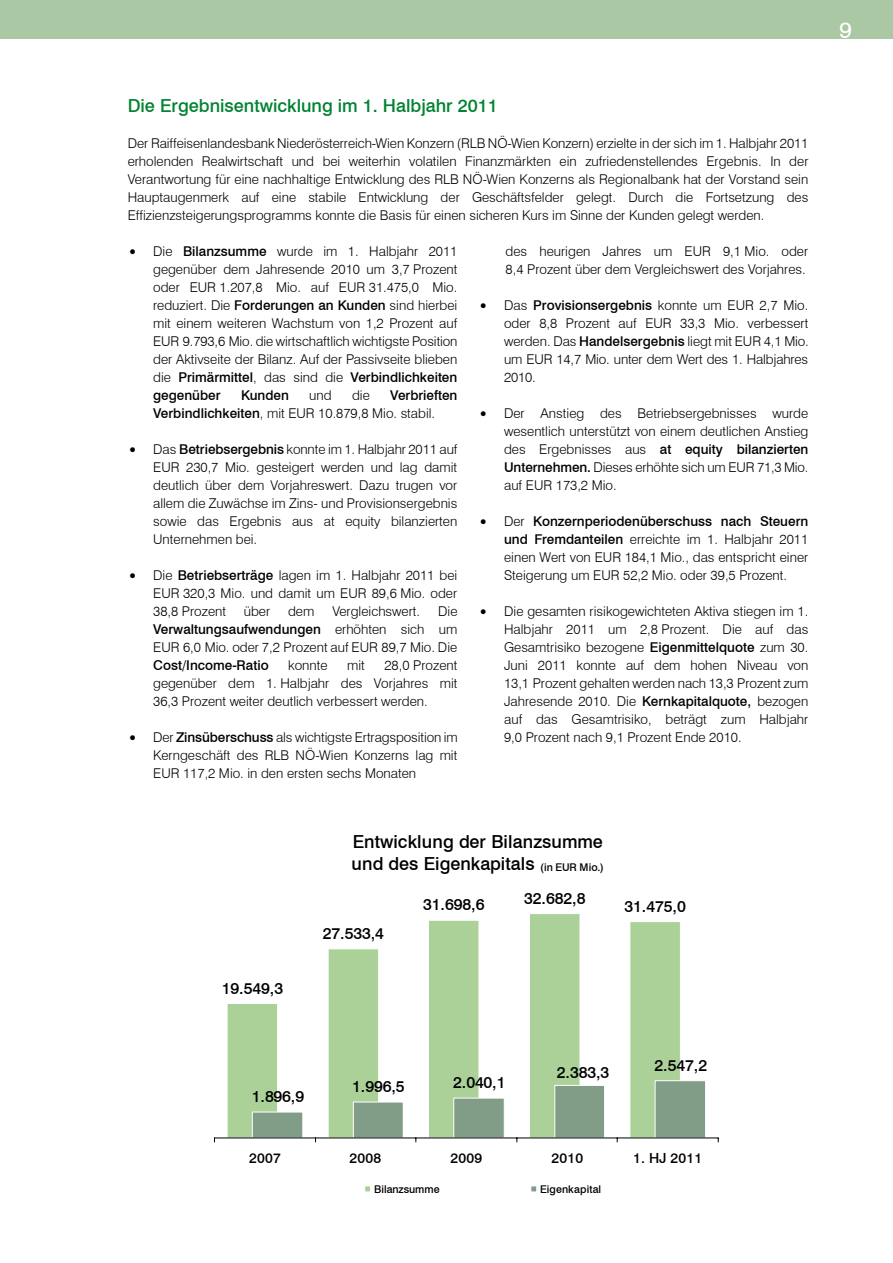
<style>
.page{position:relative;width:893px;height:1263px;background:#fff}
.page>*{position:absolute;margin:0;border:0;box-sizing:border-box;transform-origin:0 0}
.t1{font:22.5px "Swis 721 BT";color:#fff}
.t2{font:18px/22.6px "Swis 721 Md BT";color:#000}
.t3{font:18px "Swis 721 Md BT";color:#008231}
.t4{font:16.05px "Swis 721 Md BT";letter-spacing:-.015em;color:#000}
.t5{font:13.95px "Swis 721 Md BT";letter-spacing:.015em;color:#000}
.t6{font:13.5px/18px "Swis 721 Lt BT";color:#000;text-align:justify}
.t7{font:13.5px/18px "Swis 721 Md BT";color:#000}
.t8{font:10.65px "Swis 721 Md BT";letter-spacing:.005em;color:#000}
.s1{font-size:16.5px}
.s2{font-family:"Swis 721 Md BT"}
.s3{font-family:"Swis 721 Lt BT"}
.s4{font-size:10.65px}
</style>
<div class="page">
<div style="left:0;top:0;width:892px;height:38px;background:#abc8a4"></div>
<div style="left:227px;top:1003px;width:51px;height:135px;background:#abd198;border:1px solid #fff"></div>
<div style="left:328px;top:949px;width:51px;height:189px;background:#abd198;border:1px solid #fff"></div>
<div style="left:428px;top:920px;width:51px;height:218px;background:#abd198;border:1px solid #fff"></div>
<div style="left:529px;top:913px;width:51px;height:225px;background:#abd198;border:1px solid #fff"></div>
<div style="left:629px;top:921px;width:51px;height:217px;background:#abd198;border:1px solid #fff"></div>
<div style="left:252px;top:1112px;width:51px;height:26px;background:#829d87;border:1px solid #fff"></div>
<div style="left:353px;top:1102px;width:50px;height:36px;background:#829d87;border:1px solid #fff"></div>
<div style="left:453px;top:1098px;width:51px;height:40px;background:#829d87;border:1px solid #fff"></div>
<div style="left:554px;top:1085px;width:51px;height:53px;background:#829d87;border:1px solid #fff"></div>
<div style="left:654px;top:1080px;width:52px;height:58px;background:#829d87;border:1px solid #fff"></div>
<hr style="left:214px;top:1138px;width:504px;height:1px;background:#000">
<svg style="left:365px;top:1186px;width:5px;height:6px"></svg>
<svg style="left:531px;top:1186px;width:6px;height:6px"></svg>
<p class="t3" style="left:128px;top:95px;width:371px">Die Ergebnisentwicklung im 1. Halbjahr 2011</p>
<p class="t6" style="left:128px;top:134px;width:682px">Der Raiffeisenlandesbank Niederösterreich-Wien Konzern (RLB NÖ-Wien Konzern) erzielte in der sich im 1. Halbjahr 2011 erholenden Realwirtschaft und bei weiterhin volatilen Finanzmärkten ein zufriedenstellendes Ergebnis. In der Verantwortung für eine nachhaltige Entwicklung des RLB NÖ-Wien Konzerns als Regionalbank hat der Vorstand sein Hauptaugenmerk auf eine stabile Entwicklung der Geschäftsfelder gelegt. Durch die Fortsetzung des Effizienzsteigerungsprogramms konnte die Basis für einen sicheren Kurs im Sinne der Kunden gelegt werden.</p>
<p class="t6" style="left:153px;top:242px;width:306px;text-indent:-25px"><span class="s1">•</span> Die <span class="s2">Bilanzsumme</span> wurde im 1. Halbjahr 2011 gegenüber dem Jahresende 2010 um 3,7 Prozent oder EUR 1.207,8 Mio. auf EUR 31.475,0 Mio. reduziert. Die <span class="s2">Forderungen an Kunden</span> sind hierbei mit einem weiteren Wachstum von 1,2 Prozent auf EUR 9.793,6 Mio. die wirtschaftlich wichtigste Position der Aktivseite der Bilanz. Auf der Passivseite blieben die <span class="s2">Primärmittel</span>, das sind die <span class="s2">Verbindlichkeiten gegenüber</span></p>
<p class="t6" style="left:505px;top:242px;width:304px">des heurigen Jahres um EUR 9,1 Mio. oder<br>8,4 Prozent über dem Vergleichswert des Vorjahres.</p>
<p class="t6" style="left:504px;top:296px;width:306px;text-indent:-25px"><span class="s1">•</span> Das <span class="s2">Provisionsergebnis</span> konnte um EUR 2,7 Mio. oder 8,8 Prozent auf EUR 33,3 Mio. verbessert werden. Das <span class="s2">Handelsergebnis</span> liegt mit EUR 4,1 Mio. um EUR 14,7 Mio. unter dem Wert des 1. Halbjahres 2010.</p>
<p class="t6" style="left:504px;top:404px;width:306px;text-indent:-25px"><span class="s1">•</span> Der Anstieg des Betriebsergebnisses wurde wesentlich unterstützt von einem deutlichen Anstieg des Ergebnisses aus <span class="s2">at equity bilanzierten Unternehmen.</span> Dieses erhöhte sich um EUR 71,3 Mio. auf EUR 173,2 Mio.</p>
<p class="t6" style="left:504px;top:512px;width:306px;text-indent:-25px"><span class="s1">•</span> Der <span class="s2">Konzernperiodenüberschuss nach Steuern und Fremdanteilen</span> erreichte im 1. Halbjahr 2011 einen Wert von EUR 184,1 Mio., das entspricht einer Steigerung um EUR 52,2 Mio. oder 39,5 Prozent.</p>
<p class="t6" style="left:504px;top:602px;width:306px;text-indent:-25px"><span class="s1">•</span> Die gesamten risikogewichteten Aktiva stiegen im 1.<br>Halbjahr 2011 um 2,8 Prozent. Die auf das Gesamtrisiko bezogene <span class="s2">Eigenmittelquote</span> zum 30.<br>Juni 2011 konnte auf dem hohen Niveau von 13,1 Prozent gehalten werden nach 13,3 Prozent zum Jahresende 2010. Die <span class="s2">Kernkapitalquote,</span> bezogen auf das Gesamtrisiko, beträgt zum Halbjahr 9,0 Prozent nach 9,1 Prozent Ende 2010.</p>
<p class="t7" style="left:153px;top:386px;width:306px;text-indent:237px">Verbrieften<br>Verbindlichkeiten<span class="s3">, mit EUR 10.879,8 Mio. stabil.</span></p>
<p class="t6" style="left:153px;top:440px;width:306px;text-indent:-25px"><span class="s1">•</span> Das <span class="s2">Betriebsergebnis</span> konnte im 1. Halbjahr 2011 auf EUR 230,7 Mio. gesteigert werden und lag damit deutlich über dem Vorjahreswert. Dazu trugen vor allem die Zuwächse im Zins- und Provisionsergebnis sowie das Ergebnis aus at equity bilanzierten Unternehmen bei.</p>
<p class="t6" style="left:153px;top:566px;width:306px;text-indent:-25px"><span class="s1">•</span> Die <span class="s2">Betriebserträge</span> lagen im 1. Halbjahr 2011 bei EUR 320,3 Mio. und damit um EUR 89,6 Mio. oder 38,8 Prozent</p>
<p class="t7" style="left:241px;top:386px;width:49px">Kunden</p>
<p class="t6" style="left:309px;top:386px;width:24px">und</p>
<p class="t6" style="left:352px;top:386px;width:19px">die</p>
<p class="t6" style="left:153px;top:602px;width:306px;text-indent:285px">Die <span class="s2">Verwaltungsaufwendungen</span> erhöhten sich um EUR 6,0 Mio. oder 7,2 Prozent auf EUR 89,7 Mio. Die <span class="s2">Cost/Income-Ratio</span></p>
<p class="t6" style="left:244px;top:602px;width:28px">über</p>
<p class="t6" style="left:288px;top:602px;width:28px">dem</p>
<p class="t6" style="left:332px;top:602px;width:89px">Vergleichswert.</p>
<p class="t6" style="left:153px;top:656px;width:306px;text-indent:231px">28,0 Prozent gegenüber dem 1. Halbjahr des Vorjahres mit 36,3 Prozent weiter deutlich verbessert werden.</p>
<p class="t6" style="left:153px;top:728px;width:306px;text-indent:-25px"><span class="s1">•</span> Der <span class="s2">Zinsüberschuss</span> als wichtigste Ertragsposition im Kerngeschäft des RLB NÖ-Wien Konzerns lag mit EUR 117,2 Mio. in den ersten sechs Monaten</p>
<p class="t6" style="left:288px;top:656px;width:41px">konnte</p>
<p class="t6" style="left:347px;top:656px;width:19px">mit</p>
<p class="t4" style="left:222px;top:978px;width:63px">19.549,3</p>
<p class="t2" style="left:351px;top:830px;width:254px">Entwicklung der Bilanzsumme und des Eigenkapitals <span class="s4">(in EUR Mio.)</span></p>
<p class="t4" style="left:323px;top:924px;width:63px">27.533,4</p>
<p class="t4" style="left:423px;top:895px;width:63px">31.698,6</p>
<p class="t4" style="left:524px;top:888px;width:63px">32.682,8</p>
<p class="t4" style="left:624px;top:896px;width:63px">31.475,0</p>
<p class="t4" style="left:252px;top:1087px;width:54px">1.896,9</p>
<p class="t4" style="left:352px;top:1077px;width:54px">1.996,5</p>
<p class="t4" style="left:453px;top:1073px;width:54px">2.040,1</p>
<p class="t4" style="left:556px;top:1062px;width:54px">2.383,3</p>
<p class="t4" style="left:654px;top:1055px;width:54px">2.547,2</p>
<p class="t5" style="left:249px;top:1149px;width:33px">2007</p>
<p class="t5" style="left:349px;top:1149px;width:33px">2008</p>
<p class="t5" style="left:450px;top:1149px;width:33px">2009</p>
<p class="t5" style="left:551px;top:1149px;width:33px">2010</p>
<p class="t5" style="left:633px;top:1149px;width:70px">1. HJ 2011</p>
<p class="t8" style="left:374px;top:1182px;width:67px">Bilanzsumme</p>
<p class="t8" style="left:540px;top:1182px;width:63px">Eigenkapital</p>
<p class="t1" style="left:839px;top:17px;width:14px">9</p>
</div>
